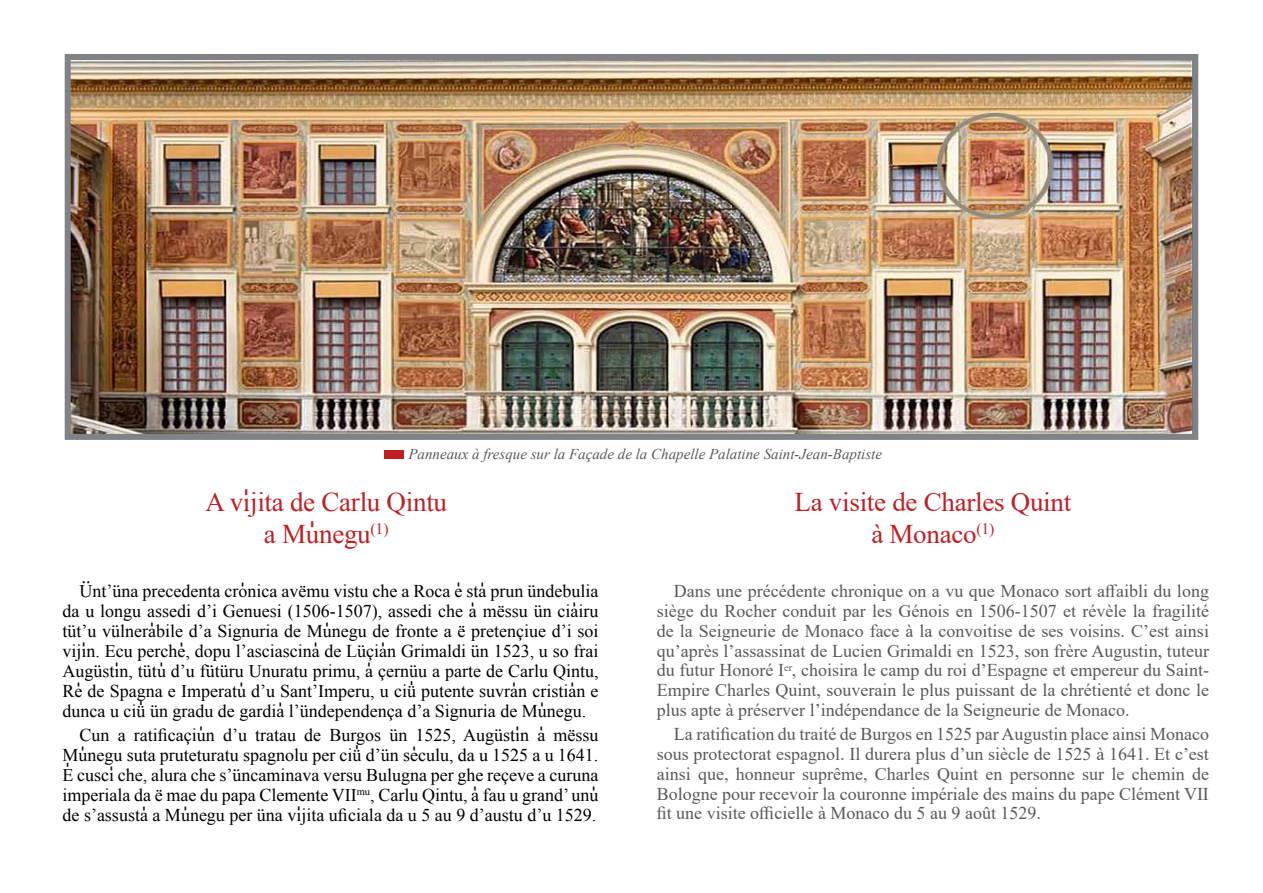
<style>
.page{position:relative;width:1263px;height:893px;background:#fff}
.page>*{position:absolute;margin:0;border:0;box-sizing:border-box;transform-origin:0 0}
.t1{font:27px/32.4px "Times New Roman";letter-spacing:-.01em;color:#be1f24;text-align:center}
.t2{font:27px/32.4px "Tempu";letter-spacing:-.01em;color:#be1f24;text-align:center}
.t3{font:18px/19.8px "Times New Roman";color:#58595b;text-align:justify}
.t4{font:18px/20px "Tempu";color:#000;text-align:justify}
.t5{font:italic 15px "Times New Roman";color:#58595b}
</style>
<div class="page">
<div style="left:384px;top:450px;width:20px;height:9px;background:#be1f24"></div>
<img style="left:72px;top:61px;width:1119px;height:372px">
<div style="left:65px;top:54px;width:1133px;height:386px;border:6px solid #808285"></div>
<p class="t5" style="left:408px;top:444px;width:475px">Panneaux à fresque sur la Façade de la Chapelle Palatine Saint-Jean-Baptiste</p>
<h1 class="t2" style="left:205px;top:485px;width:243px">A vìjita de Carlu Qintu a Mùnegu<sup>(1)</sup></h1>
<h1 class="t1" style="left:794px;top:485px;width:278px">La visite de Charles Quint à Monaco<sup>(1)</sup></h1>
<p class="t4" style="left:63px;top:581px;width:538px;text-indent:17px">Ünt’üna precedenta crònica avëmu vistu che a Roca è stà prun ündebulia da u longu assedi d’i Genuesi (1506-1507), assedi che à mëssu ün ciàiru tüt’u vülneràbile d’a Signuria de Mùnegu de fronte a ë pretençiue d’i soi vijìn. Ecu perchè, dopu l’asciascinà de Lüçiàn Grimaldi ün 1523, u so frai Augüstìn, tütù d’u fütüru Unuratu primu, à çernüu a parte de Carlu Qintu, Rè de Spagna e Imperatù d’u Sant’Imperu, u ciû putente suvràn cristiàn e dunca u ciû ün gradu de gardià l’ündependença d’a Signuria de Mùnegu.</p>
<p class="t4" style="left:63px;top:725px;width:537px;text-indent:17px">Cun a ratificaçiùn d’u tratau de Burgos ün 1525, Augüstìn à mëssu Mùnegu suta pruteturatu spagnolu per ciû d’ün sèculu, da u 1525 a u 1641.<br>È cuscì che, alura che s’üncaminava versu Bulugna per ghe reçeve a curuna imperiala da ë mae du papa Clemente VII<sup>mu</sup>, Carlu Qintu, à fau u grand’ unù de s’assustà a Mùnegu per üna vìjita uficiala da u 5 au 9 d’austu d’u 1529.</p>
<p class="t3" style="left:657px;top:581px;width:554px;text-indent:17px">Dans une précédente chronique on a vu que Monaco sort affaibli du long siège du Rocher conduit par les Génois en 1506-1507 et révèle la fragilité de la Seigneurie de Monaco face à la convoitise de ses voisins. C’est ainsi qu’après l’assassinat de Lucien Grimaldi en 1523, son frère Augustin, tuteur du futur Honoré I<sup>er</sup>, choisira le camp du roi d’Espagne et empereur du Saint-Empire Charles Quint, souverain le plus puissant de la chrétienté et donc le plus apte à préserver l’indépendance de la Seigneurie de Monaco.</p>
<p class="t3" style="left:657px;top:724px;width:554px;text-indent:17px">La ratification du traité de Burgos en 1525 par Augustin place ainsi Monaco sous protectorat espagnol. Il durera plus d’un siècle de 1525 à 1641. Et c’est ainsi que, honneur suprême, Charles Quint en personne sur le chemin de Bologne pour recevoir la couronne impériale des mains du pape Clément VII fit une visite officielle à Monaco du 5 au 9 août 1529.</p>
</div>
